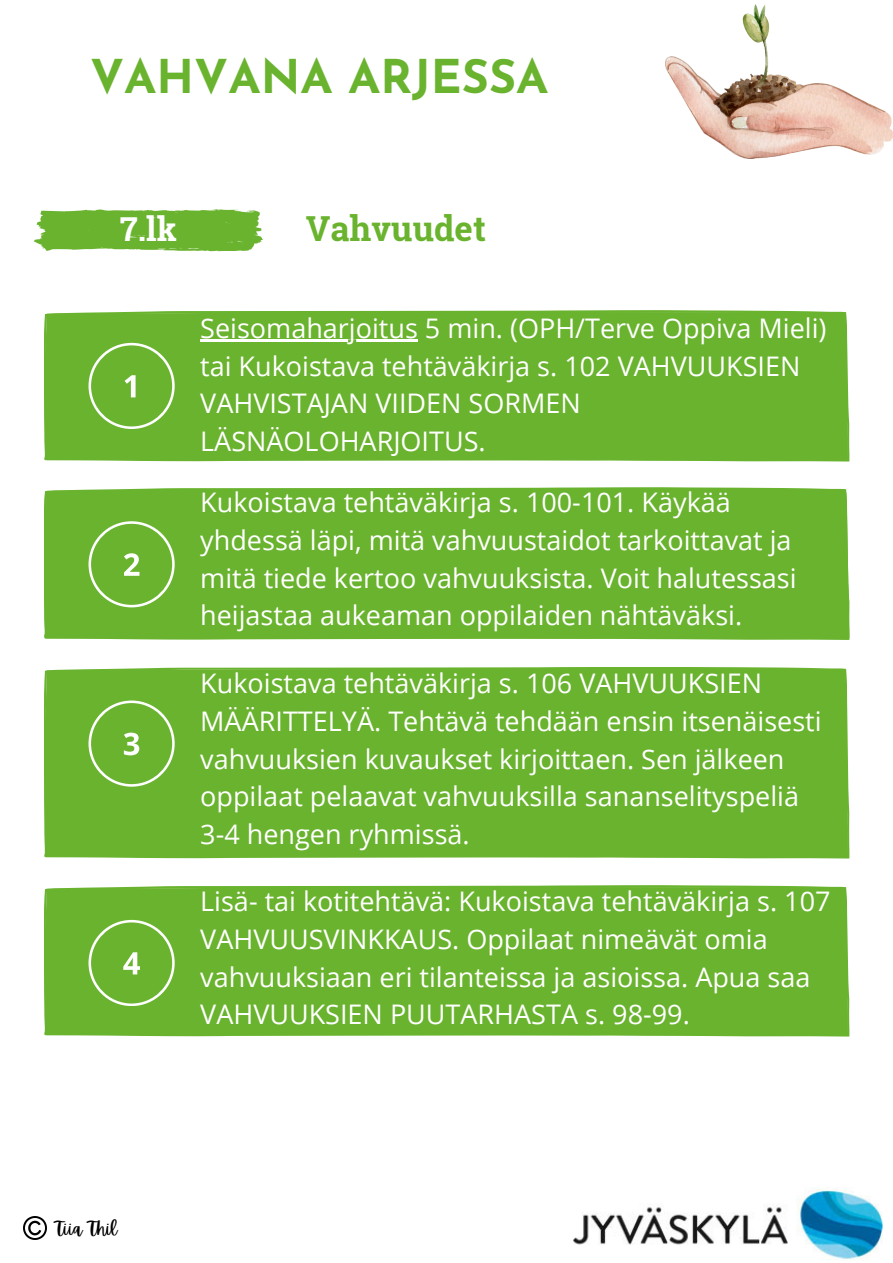
<style>
.page{position:relative;width:893px;height:1263px;background:#fff}
.page>*{position:absolute;margin:0;border:0;box-sizing:border-box;transform-origin:0 0}
.t1{font:700 46.5px "Josefin Sans";color:#69b32e}
.t2{font:700 34.5px "Roboto Slab";color:#69b32e}
.t3{font:700 33px "Roboto Slab";color:#fff}
.t4{font:27px/37.7px "Open Sans";color:#fff}
.t5{font:18px "Apricots";color:#000}
</style>
<div class="page">
<div style="left:44px;top:667px;width:805px;height:191px;background:#69b32e"></div>
<div style="left:44px;top:885px;width:805px;height:151px;background:#69b32e"></div>
<div style="left:44px;top:488px;width:805px;height:152px;background:#69b32e"></div>
<div style="left:44px;top:310px;width:805px;height:152px;background:#69b32e"></div>
<svg style="left:88px;top:343px;width:87px;height:86px;background:#79bb44"></svg>
<svg style="left:88px;top:521px;width:87px;height:86px;background:#7abb45"></svg>
<svg style="left:88px;top:700px;width:87px;height:86px;background:#7abb45"></svg>
<svg style="left:88px;top:920px;width:87px;height:86px;background:#7abb45"></svg>
<svg style="left:34px;top:209px;width:229px;height:42px;background:#79bb45"></svg>
<img style="left:665px;top:5px;width:228px;height:153px">
<hr style="left:200px;top:340px;width:218px;height:2px;background:#fff">
<img style="left:574px;top:1187px;width:308px;height:74px">
<img style="left:24px;top:1216px;width:23px;height:23px">
<p class="t1" style="left:90px;top:58px;width:460px">VAHVANA ARJESSA</p>
<p class="t3" style="left:120px;top:206px;width:58px">7.lk</p>
<h3 class="t2" style="left:306px;top:205px;width:181px">Vahvuudet</h3>
<h3 class="t4" style="left:200px;top:309px;width:628px">Seisomaharjoitus 5 min. (OPH/Terve Oppiva Mieli) tai Kukoistava tehtäväkirja s. 102 VAHVUUKSIEN VAHVISTAJAN VIIDEN SORMEN LÄSNÄOLOHARJOITUS.</h3>
<h2 class="t4" style="left:200px;top:483px;width:598px">Kukoistava tehtäväkirja s. 100-101. Käykää yhdessä läpi, mitä vahvuustaidot tarkoittavat ja mitä tiede kertoo vahvuuksista. Voit halutessasi heijastaa aukeaman oppilaiden nähtäväksi.</h2>
<h2 class="t4" style="left:200px;top:664px;width:623px">Kukoistava tehtäväkirja s. 106 VAHVUUKSIEN MÄÄRITTELYÄ. Tehtävä tehdään ensin itsenäisesti vahvuuksien kuvaukset kirjoittaen. Sen jälkeen oppilaat pelaavat vahvuuksilla sananselityspeliä 3-4 hengen ryhmissä.</h2>
<p class="t4" style="left:200px;top:882px;width:632px">Lisä- tai kotitehtävä: Kukoistava tehtäväkirja s. 107<br>VAHVUUSVINKKAUS. Oppilaat nimeävät omia vahvuuksiaan eri tilanteissa ja asioissa. Apua saa VAHVUUKSIEN PUUTARHASTA s. 98-99.</p>
<h3 class="t5" style="left:55px;top:1218px;width:63px">Tiia Thil</h3>
</div>
